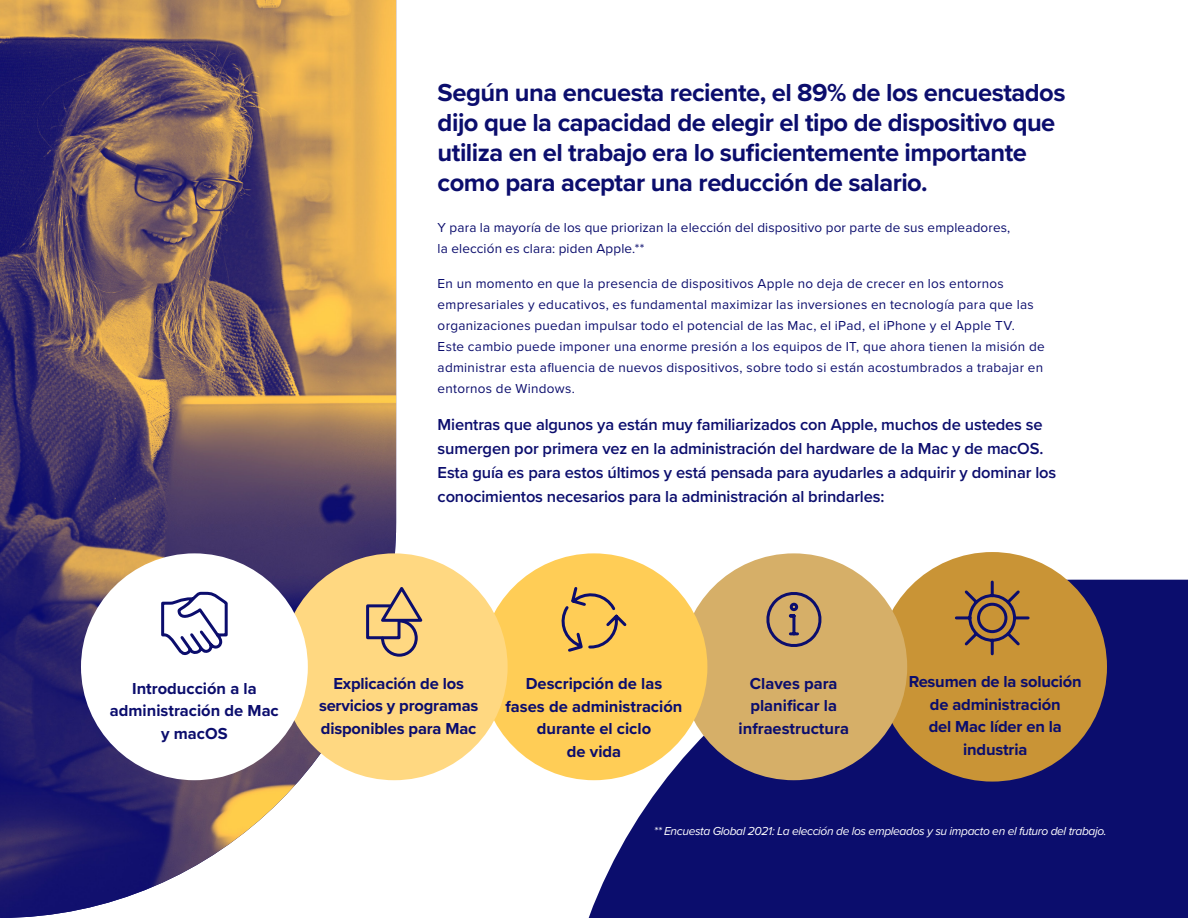
<style>
.page{position:relative;width:1188px;height:918px;background:#fff}
.page>*{position:absolute;margin:0;border:0;box-sizing:border-box;transform-origin:0 0}
.t1{font:700 25.5px/30px "Proxima Nova";letter-spacing:-.02em;color:#0b0d6d}
.t2{font:600 16.5px/24px "Proxima Nova";letter-spacing:-.01em;color:#0b0d6d}
.t3{font:700 16.5px/22.5px "Proxima Nova";color:#0b0d6d;text-align:center}
.t4{font:13.5px/21px "Proxima Nova";letter-spacing:.02em;color:#0b0d6d}
.t5{font:italic 12px "Proxima Nova";letter-spacing:-.03em;color:#fff}
</style>
<div class="page">
<svg style="left:557px;top:582px;width:185px;height:336px;fill:#0b0d6d"></svg>
<div style="left:742px;top:580px;width:446px;height:338px;background:#0b0d6d"></div>
<img style="left:0;top:0;width:396px;height:918px">
<div style="left:877px;top:552px;width:230px;height:230px;background:#c99436;border-radius:50%"></div>
<svg style="left:955px;top:580px;width:75px;height:76px"></svg>
<div style="left:680px;top:553px;width:227px;height:227px;background:#d6af68;border-radius:50%"></div>
<div style="left:481px;top:553px;width:226px;height:227px;background:#ffcd56;border-radius:50%"></div>
<svg style="left:561px;top:587px;width:66px;height:65px"></svg>
<div style="left:281px;top:553px;width:227px;height:227px;background:#ffd881;border-radius:50%"></div>
<svg style="left:366px;top:587px;width:57px;height:70px"></svg>
<div style="left:81px;top:553px;width:227px;height:227px;background:#fff;border-radius:50%"></div>
<svg style="left:161px;top:591px;width:67px;height:64px"></svg>
<svg style="left:766px;top:592px;width:56px;height:55px"></svg>
<h1 class="t1" style="left:438px;top:77px;width:629px">Según una encuesta reciente, el 89% de los encuestados dijo que la capacidad de elegir el tipo de dispositivo que utiliza en el trabajo era lo suficientemente importante como para aceptar una reducción de salario.</h1>
<p class="t4" style="left:438px;top:217px;width:574px">Y para la mayoría de los que priorizan la elección del dispositivo por parte de sus empleadores, la elección es clara: piden Apple.**</p>
<p class="t4" style="left:438px;top:272px;width:609px">En un momento en que la presencia de dispositivos Apple no deja de crecer en los entornos empresariales y educativos, es fundamental maximizar las inversiones en tecnología para que las organizaciones puedan impulsar todo el potencial de las Mac, el iPad, el iPhone y el Apple TV.<br>Este cambio puede imponer una enorme presión a los equipos de IT, que ahora tienen la misión de administrar esta afluencia de nuevos dispositivos, sobre todo si están acostumbrados a trabajar en entornos de Windows.</p>
<p class="t2" style="left:438px;top:412px;width:620px">Mientras que algunos ya están muy familiarizados con Apple, muchos de ustedes se sumergen por primera vez en la administración del hardware de la Mac y de macOS.<br>Esta guía es para estos últimos y está pensada para ayudarles a adquirir y dominar los conocimientos necesarios para la administración al brindarles:</p>
<p class="t3" style="left:110px;top:676px;width:170px">Introducción a la administración de Mac y macOS</p>
<p class="t3" style="left:319px;top:671px;width:161px">Explicación de los servicios y programas disponibles para Mac</p>
<p class="t3" style="left:506px;top:672px;width:178px">Descripción de las fases de administración durante el ciclo<br>de vida</p>
<p class="t3" style="left:739px;top:671px;width:112px">Claves para planificar la infraestructura</p>
<p class="t3" style="left:909px;top:670px;width:175px">Resumen de la solución de administración<br>del Mac líder en la industria</p>
<p class="t5" style="left:654px;top:822px;width:454px">** Encuesta Global 2021: La elección de los empleados y su impacto en el futuro del trabajo.</p>
</div>
